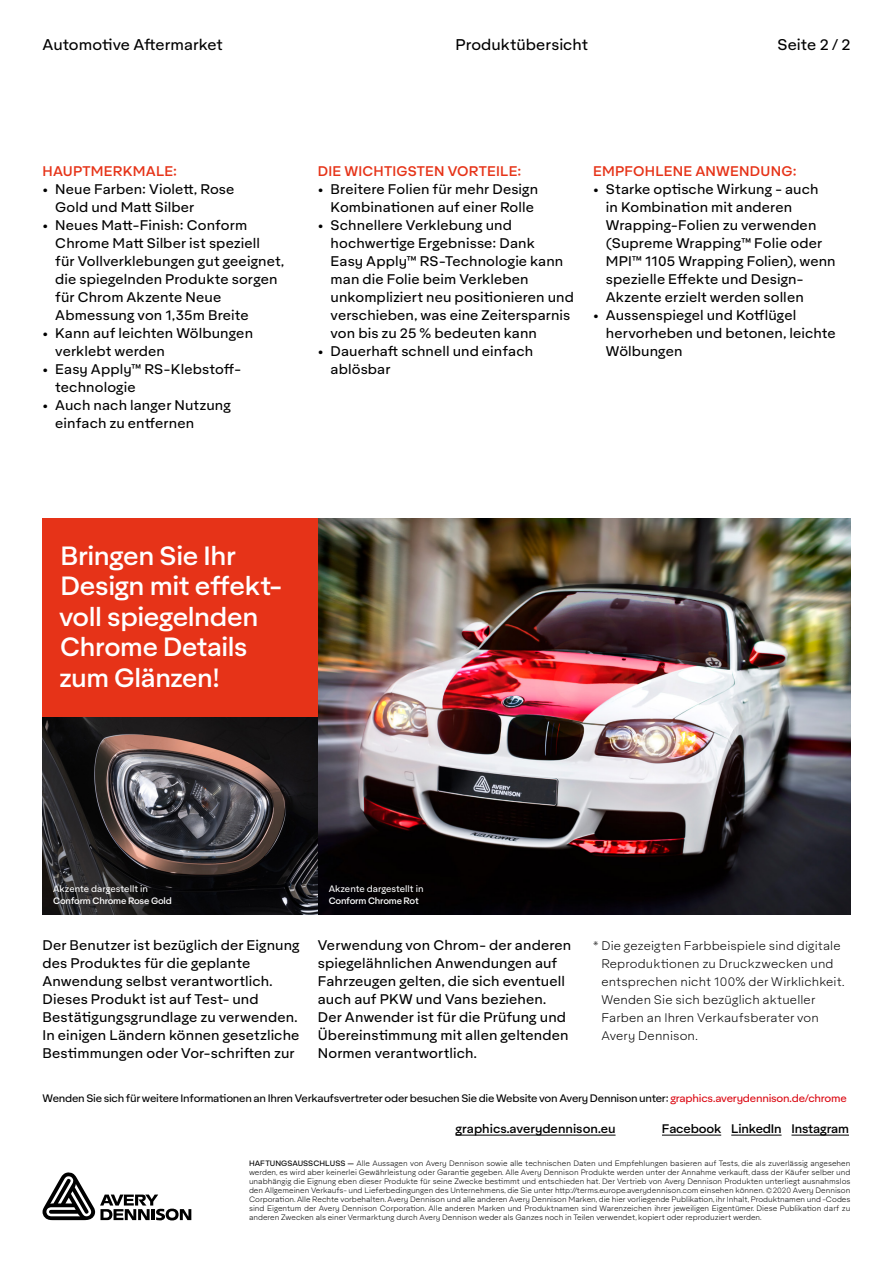
<style>
.page{position:relative;width:893px;height:1263px;background:#fff}
.page>*{position:absolute;margin:0;border:0;box-sizing:border-box;transform-origin:0 0}
.Inleiding{font:500 25.5px/30.6px "Aktifo A";letter-spacing:-.015em;color:#fff}
.t1{font:15px "Aktifo A";color:#000}
.Platte_Tekst{font:13.5px/18px "Aktifo A";letter-spacing:.01em;color:#000}
.Kopjes_rood{font:500 13.5px "Aktifo A";letter-spacing:.015em;color:#e63318}
.Platte_Tekst-2{font:300 12px/18px "Aktifo A";letter-spacing:.01em;color:#000}
.t2{font:500 12px "Aktifo A";letter-spacing:-.015em;color:#000}
.Platte_Tekst-3{font:10.5px "Aktifo A";letter-spacing:-.025em;color:#000}
.t3{font:9px "Aktifo A";color:#fff}
.t4{font:500 9px "Aktifo A";letter-spacing:-.025em;color:#fff}
.t5{font:300 7.5px/9px "Aktifo A";color:#000;text-align:justify}
.s1{color:#db0812}
.s2{font-weight:400}
</style>
<div class="page">
<img style="left:318px;top:518px;width:532px;height:396px">
<img style="left:43px;top:716px;width:275px;height:198px">
<hr style="left:455px;top:1135px;width:161px;height:1px;background:#000">
<hr style="left:662px;top:1135px;width:59px;height:1px;background:#000">
<hr style="left:731px;top:1135px;width:51px;height:1px;background:#000">
<hr style="left:791px;top:1135px;width:58px;height:1px;background:#000">
<div style="left:43px;top:518px;width:275px;height:198px;background:#e63318"></div>
<svg style="left:43px;top:1172px;width:148px;height:48px"></svg>
<p class="t1" style="left:43px;top:36px;width:182px">Automotive Aftermarket</p>
<p class="t1" style="left:455px;top:36px;width:134px">Produktübersicht</p>
<p class="t1" style="left:777px;top:36px;width:74px">Seite 2 / 2</p>
<p class="Kopjes_rood" style="left:43px;top:163px;width:136px">HAUPTMERKMALE:</p>
<p class="Platte_Tekst" style="left:55px;top:180px;width:181px;text-indent:-13px">• Neue Farben: Violett, Rose<br>Gold und Matt Silber</p>
<p class="Platte_Tekst" style="left:55px;top:216px;width:230px;text-indent:-13px">• Neues Matt-Finish: Conform<br>Chrome Matt Silber ist speziell<br>für Vollverklebungen gut geeignet, die spiegelnden Produkte sorgen für Chrom Akzente Neue<br>Abmessung von 1,35m Breite</p>
<p class="Platte_Tekst" style="left:55px;top:324px;width:199px;text-indent:-13px">• Kann auf leichten Wölbungen verklebt werden</p>
<p class="Platte_Tekst" style="left:55px;top:360px;width:187px;text-indent:-13px">• Easy Apply™ RS-Klebstoff&shy;technologie</p>
<p class="Platte_Tekst" style="left:55px;top:396px;width:177px;text-indent:-13px">• Auch nach langer Nutzung einfach zu entfernen</p>
<p class="Kopjes_rood" style="left:318px;top:163px;width:205px">DIE WICHTIGSTEN VORTEILE:</p>
<p class="Platte_Tekst" style="left:331px;top:180px;width:209px;text-indent:-13px">• Breitere Folien für mehr Design<br>Kombinationen auf einer Rolle</p>
<p class="Platte_Tekst" style="left:331px;top:216px;width:245px;text-indent:-13px">• Schnellere Verklebung und hochwertige Ergebnisse: Dank<br>Easy Apply™ RS-Technologie kann man die Folie beim Verkleben unkompliziert neu positionieren und verschieben, was eine Zeitersparnis von bis zu 25 % bedeuten kann</p>
<p class="Platte_Tekst" style="left:331px;top:342px;width:204px;text-indent:-13px">• Dauerhaft schnell und einfach ablösbar</p>
<p class="Kopjes_rood" style="left:593px;top:163px;width:205px">EMPFOHLENE ANWENDUNG:</p>
<p class="Platte_Tekst" style="left:606px;top:180px;width:231px;text-indent:-13px">• Starke optische Wirkung - auch<br>in Kombination mit anderen<br>Wrapping-Folien zu verwenden (Supreme Wrapping™ Folie oder<br>MPI™ 1105 Wrapping Folien), wenn spezielle Effekte und Design-<br>Akzente erzielt werden sollen</p>
<p class="Platte_Tekst" style="left:606px;top:306px;width:231px;text-indent:-13px">• Aussenspiegel und Kotflügel hervorheben und betonen, leichte<br>Wölbungen</p>
<p class="Inleiding" style="left:59px;top:539px;width:225px">Bringen Sie Ihr<br>Design mit effekt&shy;voll spiegelnden<br>Chrome Details zum Glänzen!</p>
<p class="t3" style="left:53px;top:883px;width:96px">Akzente dargestellt in</p>
<p class="t4" style="left:53px;top:895px;width:120px">Conform Chrome Rose Gold</p>
<p class="Platte_Tekst" style="left:43px;top:936px;width:259px">Der Benutzer ist bezüglich der Eignung des Produktes für die geplante Anwendung selbst verantwortlich.<br>Dieses Produkt ist auf Test- und Bestätigungsgrundlage zu verwenden.</p>
<p class="Platte_Tekst" style="left:43px;top:1026px;width:258px">In einigen Ländern können gesetzliche<br>Bestimmungen oder Vor-schriften zur</p>
<p class="t3" style="left:329px;top:883px;width:96px">Akzente dargestellt in</p>
<p class="t4" style="left:329px;top:895px;width:92px">Conform Chrome Rot</p>
<p class="Platte_Tekst" style="left:318px;top:936px;width:255px">Verwendung von Chrom- der anderen spiegelähnlichen Anwendungen auf Fahrzeugen gelten, die sich eventuell auch auf PKW und Vans beziehen.<br>Der Anwender ist für die Prüfung und Übereinstimmung mit allen geltenden Normen verantwortlich.</p>
<p class="Platte_Tekst-2" style="left:601px;top:937px;width:245px;text-indent:-8px">* Die gezeigten Farbbeispiele sind digitale Reproduktionen zu Druckzwecken und entsprechen nicht 100% der Wirklichkeit.<br>Wenden Sie sich bezüglich aktueller Farben an Ihren Verkaufsberater von Avery Dennison.</p>
<p class="Platte_Tekst-3" style="left:43px;top:1092px;width:806px">Wenden Sie sich für weitere Informationen an Ihren Verkaufsvertreter oder besuchen Sie die Website von Avery Dennison unter: <span class="s1">graphics.averydennison.de/chrome</span></p>
<p class="t2" style="left:455px;top:1121px;width:162px">graphics.averydennison.eu</p>
<p class="t2" style="left:662px;top:1121px;width:189px">Facebook LinkedIn Instagram</p>
<p class="t5" style="left:249px;top:1159px;width:603px"><span class="s2">HAFTUNGSAUSSCHLUSS —</span> Alle Aussagen von Avery Dennison sowie alle technischen Daten und Empfehlungen basieren auf Tests, die als zuverlässig angesehen werden, es wird aber keinerlei Gewährleistung oder Garantie gegeben. Alle Avery Dennison Produkte werden unter der Annahme verkauft, dass der Käufer selber und unabhängig die Eignung eben dieser Produkte für seine Zwecke bestimmt und entschieden hat. Der Vertrieb von Avery Dennison Produkten unterliegt ausnahmslos den Allgemeinen Verkaufs- und Lieferbedingungen des Unternehmens, die Sie unter http://terms.europe.averydennison.com einsehen können. ©2020 Avery Dennison Corporation. Alle Rechte vorbehalten. Avery Dennison und alle anderen Avery Dennison Marken, die hier vorliegende Publikation, ihr Inhalt, Produktnamen und -Codes sind Eigentum der Avery Dennison Corporation. Alle anderen Marken und Produktnamen sind Warenzeichen ihrer jeweiligen Eigentümer. Diese Publikation darf zu anderen Zwecken als einer Vermarktung durch Avery Dennison weder als Ganzes noch in Teilen verwendet, kopiert oder reproduziert werden.</p>
</div>
